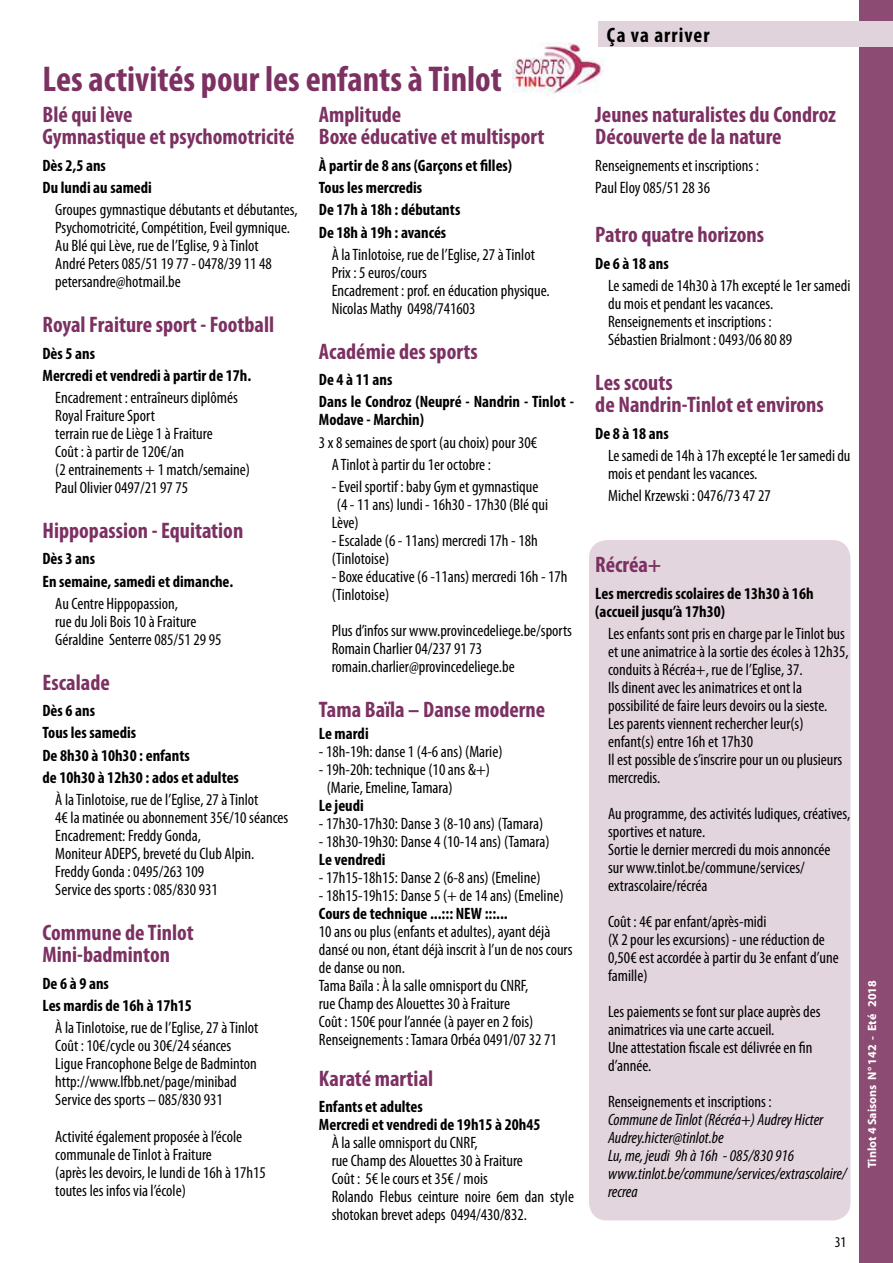
<style>
.page{position:relative;width:893px;height:1263px;background:#fff}
.page>*{position:absolute;margin:0;border:0;box-sizing:border-box;transform-origin:0 0}
.t1{font:700 condensed 36px "Myriad Pro";color:#7c3162}
.t2{font:700 condensed 22.5px/22.5px "Myriad Pro";color:#7c3162}
.t3{font:700 condensed 21px "Myriad Pro";letter-spacing:.05em;color:#000}
.t4{font:condensed 16.5px/18px "Myriad Pro";color:#000}
.t5{font:700 condensed 16.5px/22.2px "Myriad Pro";color:#000}
.t6{font:italic condensed 16.5px/18px "Myriad Pro";color:#000}
.t7{font:condensed 15px "Myriad Pro";color:#000}
.t8{font:700 12px "Myriad Pro";color:#fff}
</style>
<div class="page">
<div style="left:859px;top:0;width:34px;height:1263px;background:#8c4b72"></div>
<div style="left:589px;top:540px;width:261px;height:680px;background:#e3d5dd;border-radius:18px"></div>
<img style="left:512px;top:43px;width:93px;height:51px">
<div style="left:598px;top:21px;width:295px;height:26px;background:#e1d3db"></div>
<h1 class="t1" style="left:43px;top:56px;width:461px">Les activités pour les enfants à Tinlot</h1>
<h2 class="t2" style="left:43px;top:103px;width:254px">Blé qui lève<br>Gymnastique et psychomotricité</h2>
<p class="t5" style="left:43px;top:154px;width:111px">Dès 2,5 ans<br>Du lundi au samedi</p>
<p class="t4" style="left:55px;top:201px;width:244px">Groupes gymnastique débutants et débutantes, Psychomotricité, Compétition, Eveil gymnique.<br>Au Blé qui Lève, rue de l’Eglise, 9 à Tinlot<br>André Peters 085/51 19 77 - 0478/39 11 48 petersandre@hotmail.be</p>
<h2 class="t2" style="left:43px;top:313px;width:233px">Royal Fraiture sport - Football</h2>
<p class="t5" style="left:43px;top:342px;width:210px">Dès 5 ans<br>Mercredi et vendredi à partir de 17h.</p>
<p class="t4" style="left:55px;top:388px;width:196px">Encadrement : entraîneurs diplômés<br>Royal Fraiture Sport<br>terrain rue de Liège 1 à Fraiture<br>Coût : à partir de 120€/an<br>(2 entrainements + 1 match/semaine)<br>Paul Olivier 0497/21 97 75</p>
<h2 class="t2" style="left:43px;top:519px;width:202px">Hippopassion - Equitation</h2>
<p class="t5" style="left:43px;top:547px;width:192px">Dès 3 ans<br>En semaine, samedi et dimanche.</p>
<p class="t4" style="left:55px;top:594px;width:168px">Au Centre Hippopassion,<br>rue du Joli Bois 10 à Fraiture<br>Géraldine Senterre 085/51 29 95</p>
<h2 class="t2" style="left:43px;top:670px;width:69px">Escalade</h2>
<p class="t5" style="left:43px;top:699px;width:198px">Dès 6 ans<br>Tous les samedis<br>De 8h30 à 10h30 : enfants<br>de 10h30 à 12h30 : ados et adultes</p>
<p class="t4" style="left:55px;top:790px;width:235px">À la Tinlotoise, rue de l’Eglise, 27 à Tinlot<br>4€ la matinée ou abonnement 35€/10 séances Encadrement: Freddy Gonda,<br>Moniteur ADEPS, breveté du Club Alpin.<br>Freddy Gonda : 0495/263 109<br>Service des sports : 085/830 931</p>
<h2 class="t2" style="left:43px;top:921px;width:153px">Commune de Tinlot<br>Mini-badminton</h2>
<p class="t5" style="left:43px;top:972px;width:151px">De 6 à 9 ans<br>Les mardis de 16h à 17h15</p>
<p class="t4" style="left:55px;top:1019px;width:205px">À la Tinlotoise, rue de l’Eglise, 27 à Tinlot Coût : 10€/cycle ou 30€/24 séances Ligue Francophone Belge de Badminton http://www.lfbb.net/page/minibad Service des sports – 085/830 931</p>
<p class="t4" style="left:55px;top:1127px;width:212px">Activité également proposée à l’école communale de Tinlot à Fraiture<br>(après les devoirs, le lundi de 16h à 17h15 toutes les infos via l’école)</p>
<h2 class="t2" style="left:319px;top:103px;width:227px">Amplitude<br>Boxe éducative et multisport</h2>
<p class="t5" style="left:319px;top:154px;width:195px">À partir de 8 ans (Garçons et filles)<br>Tous les mercredis<br>De 17h à 18h : débutants<br>De 18h à 19h : avancés</p>
<p class="t4" style="left:332px;top:245px;width:219px">À la Tinlotoise, rue de l’Eglise, 27 à Tinlot Prix : 5 euros/cours<br>Encadrement : prof. en éducation physique.<br>Nicolas Mathy 0498/741603</p>
<h2 class="t2" style="left:319px;top:339px;width:160px">Académie des sports</h2>
<p class="t5" style="left:319px;top:368px;width:257px">De 4 à 11 ans<br>Dans le Condroz (Neupré - Nandrin - Tinlot -</p>
<p class="t5" style="left:319px;top:408px;width:107px">Modave - Marchin)</p>
<p class="t4" style="left:332px;top:431px;width:207px;line-height:22.2px;text-indent:-13px">3 x 8 semaines de sport (au choix) pour 30€<br>A Tinlot à partir du 1er octobre :</p>
<p class="t4" style="left:332px;top:477px;width:208px">- Eveil sportif : baby Gym et gymnastique</p>
<p class="t4" style="left:337px;top:495px;width:213px">(4 - 11 ans) lundi - 16h30 - 17h30 (Blé qui</p>
<p class="t4" style="left:332px;top:513px;width:29px">Lève)</p>
<p class="t4" style="left:332px;top:531px;width:208px">- Escalade (6 - 11ans) mercredi 17h - 18h (Tinlotoise)</p>
<p class="t4" style="left:332px;top:567px;width:237px">- Boxe éducative (6 -11ans) mercredi 16h - 17h (Tinlotoise)</p>
<p class="t4" style="left:332px;top:621px;width:242px">Plus d’infos sur www.provincedeliege.be/sports<br>Romain Charlier 04/237 91 73 romain.charlier@provincedeliege.be</p>
<h2 class="t2" style="left:319px;top:698px;width:228px">Tama Baïla – Danse moderne</h2>
<p class="t5" style="left:319px;top:722px;width:51px">Le mardi</p>
<p class="t4" style="left:319px;top:742px;width:185px">- 18h-19h: danse 1 (4-6 ans) (Marie)</p>
<p class="t4" style="left:327px;top:760px;width:165px;text-indent:-8px">- 19h-20h: technique (10 ans &amp;+) (Marie, Emeline, Tamara)</p>
<p class="t5" style="left:319px;top:794px;width:46px">Le jeudi</p>
<p class="t4" style="left:319px;top:814px;width:226px">- 17h30-17h30: Danse 3 (8-10 ans) (Tamara)</p>
<p class="t4" style="left:319px;top:832px;width:232px">- 18h30-19h30: Danse 4 (10-14 ans) (Tamara)</p>
<p class="t5" style="left:319px;top:848px;width:68px">Le vendredi</p>
<p class="t4" style="left:319px;top:868px;width:223px">- 17h15-18h15: Danse 2 (6-8 ans) (Emeline)</p>
<p class="t4" style="left:319px;top:886px;width:246px">- 18h15-19h15: Danse 5 (+ de 14 ans) (Emeline)</p>
<p class="t5" style="left:319px;top:902px;width:190px">Cours de technique ...::: NEW :::...</p>
<p class="t4" style="left:319px;top:922px;width:255px">10 ans ou plus (enfants et adultes), ayant déjà dansé ou non, étant déjà inscrit à l’un de nos cours de danse ou non.<br>Tama Baïla : À la salle omnisport du CNRF,<br>rue Champ des Alouettes 30 à Fraiture<br>Coût : 150€ pour l’année (à payer en 2 fois)<br>Renseignements : Tamara Orbéa 0491/07 32 71</p>
<h2 class="t2" style="left:319px;top:1066px;width:116px">Karaté martial</h2>
<p class="t5" style="left:319px;top:1097px;width:223px;line-height:18px">Enfants et adultes<br>Mercredi et vendredi de 19h15 à 20h45</p>
<p class="t4" style="left:332px;top:1133px;width:244px">À la salle omnisport du CNRF,<br>rue Champ des Alouettes 30 à Fraiture<br>Coût : 5€ le cours et 35€ / mois<br>Rolando Flebus ceinture noire 6em dan style shotokan brevet adeps 0494/430/832.</p>
<p class="t3" style="left:607px;top:22px;width:104px">Ça va arriver</p>
<h2 class="t2" style="left:595px;top:103px;width:242px">Jeunes naturalistes du Condroz<br>Découverte de la nature</h2>
<p class="t4" style="left:595px;top:154px;width:165px;line-height:22.2px">Renseignements et inscriptions :<br>Paul Eloy 085/51 28 36</p>
<h2 class="t2" style="left:595px;top:223px;width:170px">Patro quatre horizons</h2>
<p class="t5" style="left:595px;top:252px;width:75px">De 6 à 18 ans</p>
<p class="t4" style="left:608px;top:276px;width:244px">Le samedi de 14h30 à 17h excepté le 1er samedi du mois et pendant les vacances.<br>Renseignements et inscriptions :<br>Sébastien Brialmont : 0493/06 80 89</p>
<h2 class="t2" style="left:595px;top:370px;width:230px">Les scouts<br>de Nandrin-Tinlot et environs</h2>
<p class="t5" style="left:595px;top:422px;width:75px">De 8 à 18 ans</p>
<p class="t4" style="left:608px;top:446px;width:244px">Le samedi de 14h à 17h excepté le 1er samedi du mois et pendant les vacances.</p>
<p class="t4" style="left:608px;top:486px;width:164px">Michel Krzewski : 0476/73 47 27</p>
<h2 class="t2" style="left:595px;top:553px;width:68px">Récréa+</h2>
<p class="t5" style="left:595px;top:584px;width:220px;line-height:18px">Les mercredis scolaires de 13h30 à 16h (accueil jusqu’à 17h30)</p>
<p class="t4" style="left:608px;top:624px;width:242px">Les enfants sont pris en charge par le Tinlot bus et une animatrice à la sortie des écoles à 12h35, conduits à Récréa+, rue de l’Eglise, 37.<br>Ils dinent avec les animatrices et ont la possibilité de faire leurs devoirs ou la sieste.<br>Les parents viennent rechercher leur(s) enfant(s) entre 16h et 17h30<br>Il est possible de s’inscrire pour un ou plusieurs mercredis.</p>
<p class="t4" style="left:608px;top:804px;width:244px">Au programme, des activités ludiques, créatives, sportives et nature.<br>Sortie le dernier mercredi du mois annoncée<br>sur www.tinlot.be/commune/services/ extrascolaire/récréa</p>
<p class="t4" style="left:608px;top:912px;width:232px">Coût : 4€ par enfant/après-midi<br>(X 2 pour les excursions) - une réduction de<br>0,50€ est accordée à partir du 3e enfant d’une famille)</p>
<p class="t4" style="left:608px;top:1002px;width:214px">Les paiements se font sur place auprès des animatrices via une carte accueil.<br>Une attestation fiscale est délivrée en fin d’année.</p>
<p class="t4" style="left:608px;top:1092px;width:165px">Renseignements et inscriptions :</p>
<p class="t6" style="left:608px;top:1110px;width:240px">Commune de Tinlot (Récréa+) Audrey Hicter<br>Audrey.hicter@tinlot.be<br>Lu, me, jeudi 9h à 16h - 085/830 916 www.tinlot.be/commune/services/extrascolaire/ recrea</p>
<p class="t7" style="left:835px;top:1232px;width:13px">31</p>
<p class="t8" style="left:864px;top:1168px;width:189px;rotate:-90deg">Tinlot 4 Saisons N° 142 - Eté 2018</p>
</div>
